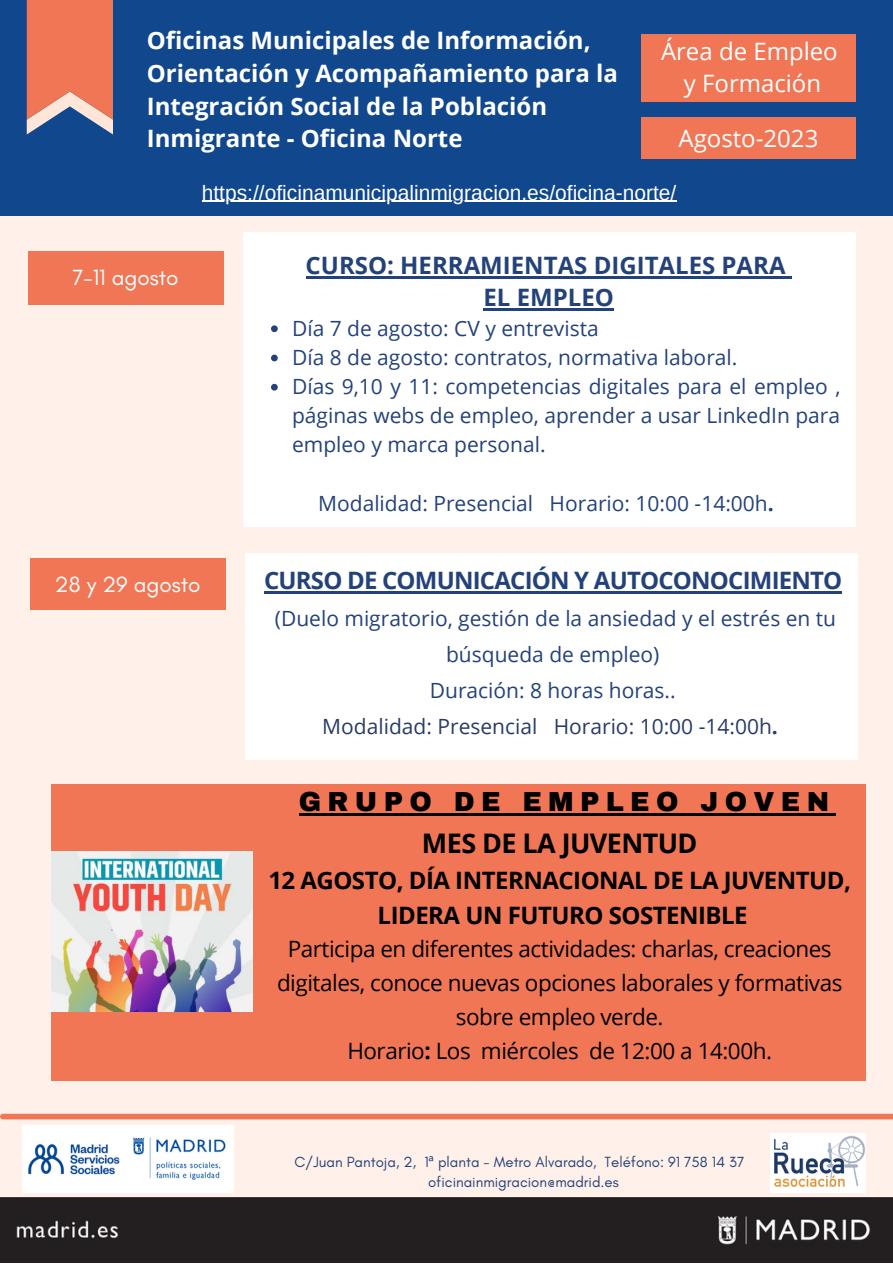
<style>
.page{position:relative;width:893px;height:1264px;background:#fff}
.page>*{position:absolute;margin:0;border:0;box-sizing:border-box;transform-origin:0 0}
.t1{font:900 27px "Archivo";letter-spacing:.235em;color:#000}
.t2{font:700 27px "Open Sans";letter-spacing:-.02em;color:#000}
.t3{font:700 24px/32.5px "Open Sans";color:#fff}
.t4{font:700 24px "Open Sans";letter-spacing:-.02em;color:#000}
.t5{font:700 24px "Open Sans";color:#24427a}
.t6{font:700 24px "Open Sans";letter-spacing:-.03em;color:#24427a}
.t7{font:24px "Open Sans";color:#fff}
.t8{font:22.5px/33.8px "Open Sans";letter-spacing:-.02em;color:#000;text-align:center}
.t9{font:22.5px "Glacial Indifference";color:#fff}
.t10{font:21px/29.2px "Open Sans";color:#24427a;text-align:justify}
.t11{font:21px "Arimo";color:#fff}
.t12{font:21px "Open Sans";color:#283c66}
.t13{font:15px "Glacial Indifference";color:#24427a}
.s1{font-weight:700}
.s2{font-family:"Noto Sans"}
</style>
<div class="page">
<div style="left:0;top:0;width:892px;height:1262px;background:#fff1e9"></div>
<div style="left:0;top:0;width:892px;height:216px;background:#10478d"></div>
<div style="left:640px;top:34px;width:215px;height:67px;background:#f17656"></div>
<div style="left:0;top:1197px;width:892px;height:65px;background:#231f20"></div>
<div style="left:640px;top:117px;width:215px;height:42px;background:#f17656"></div>
<div style="left:3px;top:1113px;width:889px;height:6px;background:#f17656"></div>
<img style="left:770px;top:1133px;width:95px;height:59px">
<div style="left:242px;top:232px;width:613px;height:294px;background:#fff"></div>
<div style="left:28px;top:251px;width:196px;height:54px;background:#f17656"></div>
<svg style="left:271px;top:325px;width:7px;height:7px"></svg>
<svg style="left:271px;top:354px;width:7px;height:7px"></svg>
<svg style="left:271px;top:384px;width:7px;height:6px"></svg>
<hr style="left:305px;top:276px;width:480px;height:2px;background:#24427a">
<svg style="left:785px;top:276px;width:6px;height:2px"></svg>
<hr style="left:483px;top:308px;width:131px;height:3px;background:#24427a">
<svg style="left:27px;top:0;width:86px;height:134px;background:#db7d69"></svg>
<div style="left:245px;top:553px;width:612px;height:207px;background:#fff"></div>
<div style="left:30px;top:558px;width:196px;height:52px;background:#f17656"></div>
<hr style="left:264px;top:591px;width:577px;height:2px;background:#24427a">
<img style="left:22px;top:1125px;width:212px;height:67px">
<div style="left:52px;top:783px;width:814px;height:297px;background:#f17656"></div>
<img style="left:52px;top:851px;width:200px;height:160px">
<hr style="left:299px;top:813px;width:536px;height:2px;background:#000">
<hr style="left:202px;top:201px;width:474px;height:1px;background:#fff">
<p class="t3" style="left:147px;top:24px;width:445px">Oficinas Municipales de Información,</p>
<p class="t3" style="left:147px;top:56px;width:472px">Orientación y Acompañamiento para la<br>Integración Social de la Población<br>Inmigrante - Oficina Norte</p>
<p class="t7" style="left:661px;top:34px;width:178px">Área de Empleo</p>
<p class="t7" style="left:683px;top:67px;width:139px">y Formación</p>
<p class="t7" style="left:678px;top:122px;width:141px">Agosto-2023</p>
<p class="t9" style="left:72px;top:263px;width:108px">7-11 agosto</p>
<p class="t11" style="left:202px;top:181px;width:476px">https://oficinamunicipalinmigracion.es/oficina-norte/</p>
<p class="t5" style="left:305px;top:248px;width:481px">CURSO: HERRAMIENTAS DIGITALES PARA</p>
<p class="t5" style="left:483px;top:280px;width:132px">EL EMPLEO</p>
<p class="t10" style="left:292px;top:313px;width:308px">Día 7 de agosto: CV y entrevista</p>
<p class="t10" style="left:292px;top:342px;width:447px">Día 8 de agosto: contratos, normativa laboral.</p>
<p class="t10" style="left:292px;top:371px;width:550px">Días 9,10 y 11: competencias digitales para el empleo , páginas webs de empleo, aprender a usar LinkedIn para empleo y marca personal.</p>
<p class="t10" style="left:318px;top:488px;width:457px">Modalidad: Presencial Horario: 10:00 -14:00h<span class="s1">.</span></p>
<p class="t9" style="left:55px;top:570px;width:147px">28 y 29 agosto</p>
<p class="t6" style="left:264px;top:563px;width:579px">CURSO DE COMUNICACIÓN Y AUTOCONOCIMIENTO</p>
<p class="t10" style="left:275px;top:599px;width:562px;line-height:36px;text-align:center">(Duelo migratorio, gestión de la ansiedad y el estrés en tu búsqueda de empleo)</p>
<p class="t10" style="left:430px;top:675px;width:247px">Duración: 8 horas horas..</p>
<p class="t12" style="left:322px;top:711px;width:457px">Modalidad: Presencial Horario: 10:00 -14:00h<span class="s1">.</span></p>
<p class="t1" style="left:299px;top:787px;width:532px">GRUPO DE EMPLEO JOVEN</p>
<p class="t2" style="left:422px;top:824px;width:277px">MES DE LA JUVENTUD</p>
<p class="t4" style="left:268px;top:863px;width:584px">12 AGOSTO, DÍA INTERNACIONAL DE LA JUVENTUD,</p>
<p class="t4" style="left:377px;top:898px;width:371px">LIDERA UN FUTURO SOSTENIBLE</p>
<p class="t8" style="left:277px;top:931px;width:567px">Participa en diferentes actividades: charlas, creaciones digitales, conoce nuevas opciones laborales y formativas sobre empleo verde.</p>
<p class="t8" style="left:347px;top:1032px;width:426px">Horario<span class="s1">:</span> Los miércoles de 12:00 a 14:00h.</p>
<p class="t13" style="left:294px;top:1152px;width:451px">C/Juan Pantoja, 2, 1<span class="s2">ª</span> planta - Metro Alvarado, Teléfono: 91 758 14 37</p>
<p class="t13" style="left:428px;top:1172px;width:192px">oficinainmigracion@madrid.es</p>
</div>
